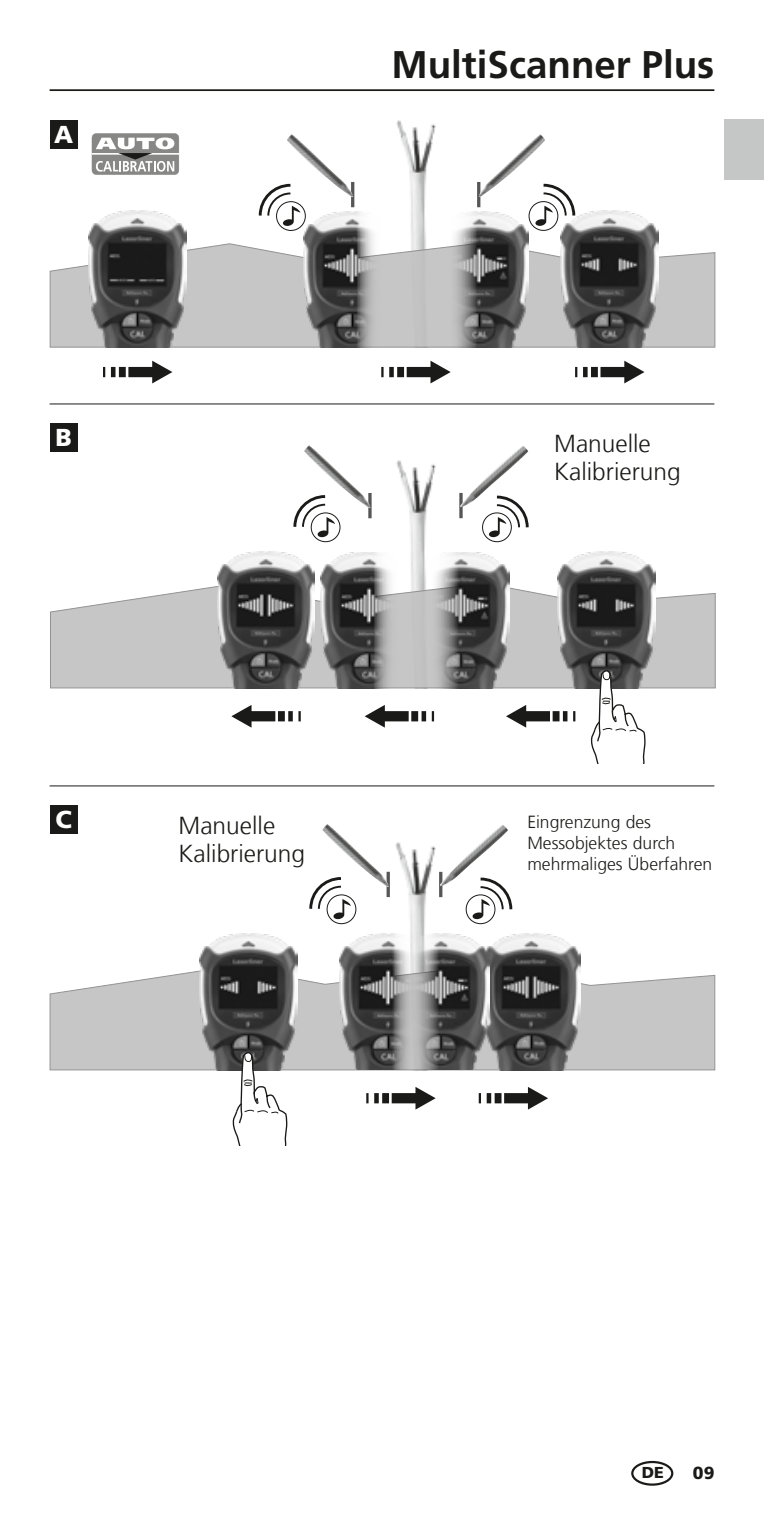
<style>
.page{position:relative;width:764px;height:1513px;background:#fff}
.page>*{position:absolute;margin:0;border:0;box-sizing:border-box;transform-origin:0 0}
.t1{font:700 38.5px "Frutiger LT Com";color:#1a1a18}
.t2{font:300 24.5px/28px "Frutiger LT Com";color:#1a1a18}
.t3{font:900 24.5px "Frutiger LT Com";color:#fff}
.t4{font:300 17.5px/21px "Frutiger LT Com";color:#1a1a18}
.t5{font:900 17.5px "Frutiger LT Com";color:#1a1a18}
.t6{font:900 15.75px "Frutiger LT Com";color:#1a1a18}
</style>
<div class="page">
<hr style="left:50px;top:89px;width:664px;height:2px;background:#1a1a18">
<div style="left:631px;top:1461px;width:42px;height:25px;border:2px solid #1a1a18;border-radius:50%"></div>
<img style="left:396px;top:842px;width:39px;height:92px">
<svg style="left:49px;top:965px;width:667px;height:106px"></svg>
<img style="left:396px;top:460px;width:40px;height:92px">
<svg style="left:50px;top:583px;width:666px;height:106px;background:#cbcbcc"></svg>
<img style="left:396px;top:120px;width:40px;height:122px">
<hr style="left:50px;top:785px;width:664px;height:2px;background:#1a1a18">
<hr style="left:50px;top:403px;width:664px;height:2px;background:#1a1a18">
<svg style="left:368px;top:493px;width:4px;height:25px"></svg>
<img style="left:304px;top:445px;width:67px;height:63px">
<svg style="left:459px;top:493px;width:4px;height:25px"></svg>
<img style="left:460px;top:446px;width:68px;height:61px">
<svg style="left:506px;top:705px;width:69px;height:23px"></svg>
<svg style="left:231px;top:705px;width:70px;height:23px"></svg>
<svg style="left:365px;top:705px;width:69px;height:23px"></svg>
<svg style="left:483px;top:513px;width:28px;height:29px"></svg>
<div style="left:482px;top:513px;width:30px;height:29px;border:1px solid #1a1a18;border-radius:50%"></div>
<svg style="left:489px;top:494px;width:40px;height:43px"></svg>
<svg style="left:311px;top:513px;width:29px;height:29px"></svg>
<div style="left:311px;top:513px;width:29px;height:29px;border:1px solid #1a1a18;border-radius:50%"></div>
<svg style="left:293px;top:494px;width:42px;height:43px"></svg>
<div style="left:50px;top:423px;width:28px;height:29px;background:#1a1a18"></div>
<hr style="left:387px;top:872px;width:3px;height:25px;background:#565656">
<img style="left:322px;top:824px;width:67px;height:63px">
<hr style="left:439px;top:872px;width:3px;height:25px;background:#565656">
<img style="left:440px;top:825px;width:68px;height:61px">
<svg style="left:466px;top:895px;width:29px;height:29px"></svg>
<div style="left:466px;top:895px;width:29px;height:29px;border:1px solid #1a1a18;border-radius:50%"></div>
<svg style="left:473px;top:876px;width:40px;height:43px"></svg>
<svg style="left:327px;top:895px;width:29px;height:29px"></svg>
<div style="left:327px;top:895px;width:29px;height:29px;border:1px solid #1a1a18;border-radius:50%"></div>
<svg style="left:309px;top:876px;width:42px;height:43px"></svg>
<div style="left:50px;top:805px;width:28px;height:29px;background:#1a1a18"></div>
<svg style="left:479px;top:1087px;width:69px;height:23px"></svg>
<svg style="left:366px;top:1087px;width:70px;height:23px"></svg>
<div style="left:50px;top:120px;width:28px;height:29px;background:#1a1a18"></div>
<svg style="left:49px;top:242px;width:667px;height:106px;background:#cacacb"></svg>
<hr style="left:351px;top:182px;width:3px;height:25px;background:#565656">
<img style="left:287px;top:134px;width:66px;height:63px">
<hr style="left:477px;top:182px;width:3px;height:25px;background:#565656">
<img style="left:478px;top:134px;width:67px;height:63px">
<div style="left:276px;top:201px;width:30px;height:30px;border:1px solid #1a1a18;border-radius:50%"></div>
<svg style="left:258px;top:182px;width:42px;height:44px"></svg>
<svg style="left:529px;top:202px;width:29px;height:28px"></svg>
<div style="left:529px;top:201px;width:29px;height:30px;border:1px solid #1a1a18;border-radius:50%"></div>
<svg style="left:535px;top:182px;width:40px;height:44px"></svg>
<svg style="left:92px;top:133px;width:87px;height:42px"></svg>
<svg style="left:103px;top:361px;width:69px;height:22px"></svg>
<svg style="left:381px;top:361px;width:70px;height:22px"></svg>
<svg style="left:575px;top:361px;width:69px;height:22px"></svg>
<img style="left:89px;top:210px;width:98px;height:138px">
<img style="left:561px;top:210px;width:98px;height:138px">
<img style="left:303px;top:212px;width:98px;height:136px">
<img style="left:320px;top:552px;width:92px;height:136px">
<img style="left:431px;top:212px;width:97px;height:136px">
<img style="left:412px;top:552px;width:98px;height:136px">
<img style="left:217px;top:551px;width:98px;height:137px">
<img style="left:490px;top:933px;width:91px;height:137px">
<img style="left:557px;top:551px;width:98px;height:137px">
<svg style="left:591px;top:670px;width:55px;height:93px"></svg>
<img style="left:199px;top:933px;width:98px;height:137px">
<svg style="left:233px;top:1052px;width:54px;height:93px"></svg>
<img style="left:339px;top:934px;width:53px;height:136px">
<img style="left:392px;top:934px;width:98px;height:136px">
<div style="left:724px;top:119px;width:40px;height:61px;background:#c5c6c6"></div>
<h2 class="t3" style="left:54px;top:120px;width:21px">A4</h2>
<h1 class="t1" style="left:391px;top:42px;width:325px">MultiScanner Plus</h1>
<h2 class="t3" style="left:55px;top:423px;width:18px">B</h2>
<h2 class="t2" style="left:554px;top:429px;width:128px">Manuelle<br>Kalibrierung</h2>
<h2 class="t3" style="left:55px;top:805px;width:18px">C</h2>
<h2 class="t2" style="left:179px;top:811px;width:128px">Manuelle<br>Kalibrierung</h2>
<p class="t4" style="left:527px;top:812px;width:186px">Eingrenzung des<br>Messobjektes durch mehrmaliges Überfahren</p>
<p class="t6" style="left:642px;top:1463px;width:24px">DE</p>
<p class="t5" style="left:693px;top:1462px;width:23px">09</p>
</div>
